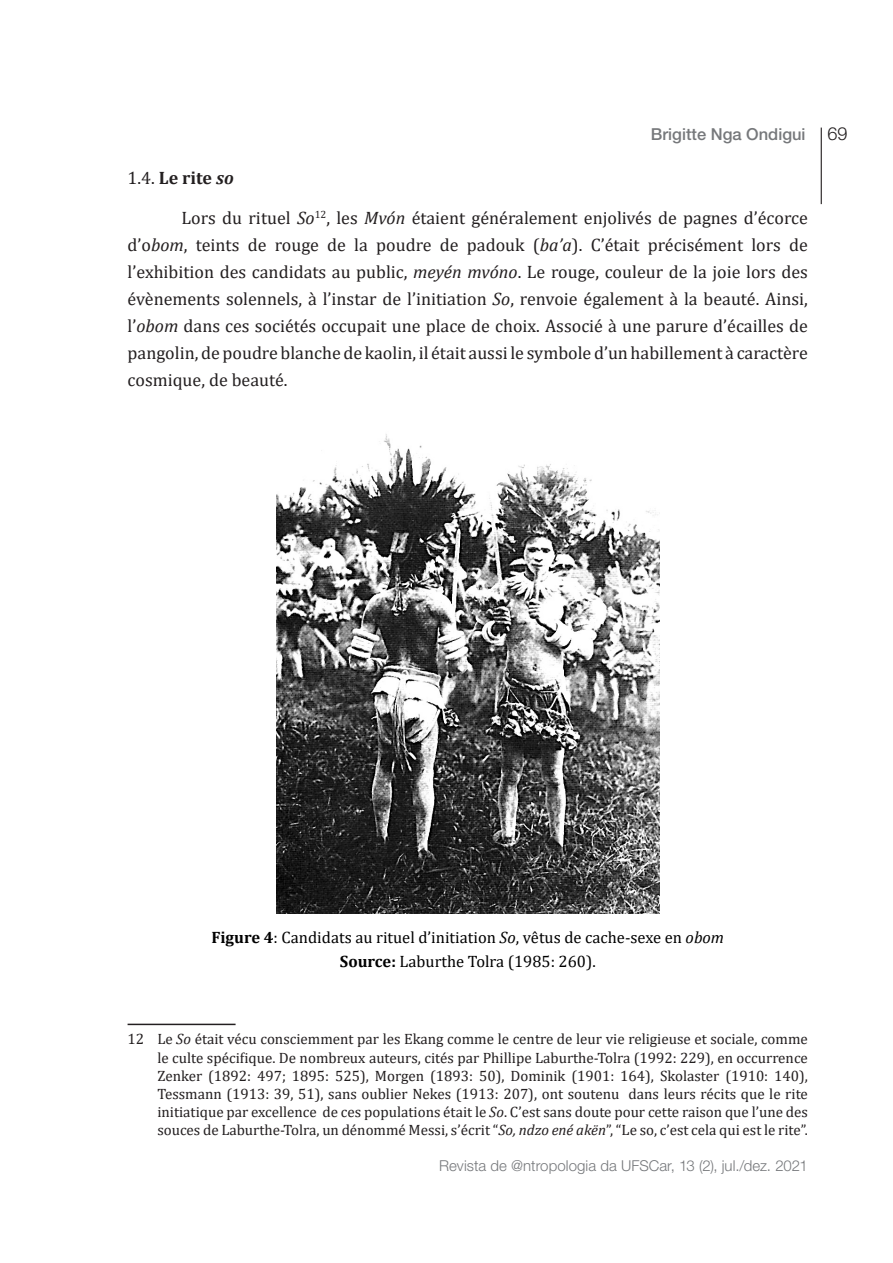
<style>
.page{position:relative;width:893px;height:1263px;background:#fff}
.page>*{position:absolute;margin:0;border:0;box-sizing:border-box;transform-origin:0 0}
.Rau_v10n1_-_parágraf{font:18px/27px "Cambria";color:#231f20;text-align:justify}
.t1{font:700 18px "Cambria";color:#231f20}
.t2{font:300 18px "Helvetica Neue LT Std";color:#231f20}
.Normal__Web{font:16.5px "Cambria";color:#000}
.sum_autor{font:500 16.5px "Helvetica Neue LT Std";color:#76787b}
.Rau_n10v1_-_nota_rod{font:15px/18px "Cambria";color:#231f20;text-align:right}
.t3{font:300 15px "Helvetica Neue LT Std";letter-spacing:.005em;color:#76787b}
.s1{font-weight:400}
.s2{font-style:italic}
.s3{font-weight:700}
</style>
<div class="page">
<hr style="left:821px;top:128px;width:1px;height:76px;background:#231f20">
<img style="left:276px;top:434px;width:383px;height:480px">
<hr style="left:128px;top:1024px;width:108px;height:1px;background:#231f20">
<p class="sum_autor" style="left:651px;top:124px;width:156px">Brigitte Nga Ondigui</p>
<p class="t1" style="left:128px;top:165px;width:108px"><span class="s1">1.4.</span> Le rite <span class="s2">so</span></p>
<p class="Rau_v10n1_-_parágraf" style="left:128px;top:204px;width:682px;text-indent:54px">Lors du rituel <span class="s2">So</span><sup>12</sup>, les <span class="s2">Mvón</span> étaient généralement enjolivés de pagnes d’écorce d’o<span class="s2">bom</span>, teints de rouge de la poudre de padouk (<span class="s2">ba’a</span>). C’était précisément lors de l’exhibition des candidats au public, <span class="s2">meyén mvóno</span>. Le rouge, couleur de la joie lors des évènements solennels, à l’instar de l’initiation <span class="s2">So</span>, renvoie également à la beauté. Ainsi, l’<span class="s2">obom</span> dans ces sociétés occupait une place de choix. Associé à une parure d’écailles de pangolin, de poudre blanche de kaolin, il était aussi le symbole d’un habillement à caractère cosmique, de beauté.</p>
<p class="t2" style="left:828px;top:123px;width:22px">69</p>
<p class="Normal__Web" style="left:211px;top:928px;width:514px"><span class="s3">Figure 4</span>: Candidats au rituel d’initiation <span class="s2">So</span>, vêtus de cache-sexe en <span class="s2">obom</span></p>
<p class="Normal__Web" style="left:340px;top:952px;width:257px"><span class="s3">Source:</span> Laburthe Tolra (1985: 260).</p>
<p class="Rau_n10v1_-_nota_rod" style="left:128px;top:1029px;width:682px;line-height:19.5px">12 Le <span class="s2">So</span> était vécu consciemment par les Ekang comme le centre de leur vie religieuse et sociale, comme le culte spécifique. De nombreux auteurs, cités par Phillipe Laburthe-Tolra (1992: 229), en occurrence</p>
<p class="Rau_n10v1_-_nota_rod" style="left:157px;top:1067px;width:652px;text-align:justify">Zenker (1892: 497; 1895: 525), Morgen (1893: 50), Dominik (1901: 164), Skolaster (1910: 140), Tessmann (1913: 39, 51), sans oublier Nekes (1913: 207), ont soutenu dans leurs récits que le rite initiatique par excellence de ces populations était le <span class="s2">So</span>. C’est sans doute pour cette raison que l’une des souces de Laburthe-Tolra, un dénommé Messi, s’écrit “<span class="s2">So, ndzo ené akën</span>”, “Le so, c’est cela qui est le rite”.</p>
<p class="t3" style="left:439px;top:1157px;width:370px">Revista de @ntropologia da UFSCar, 13 (2), jul./dez. 2021</p>
</div>
